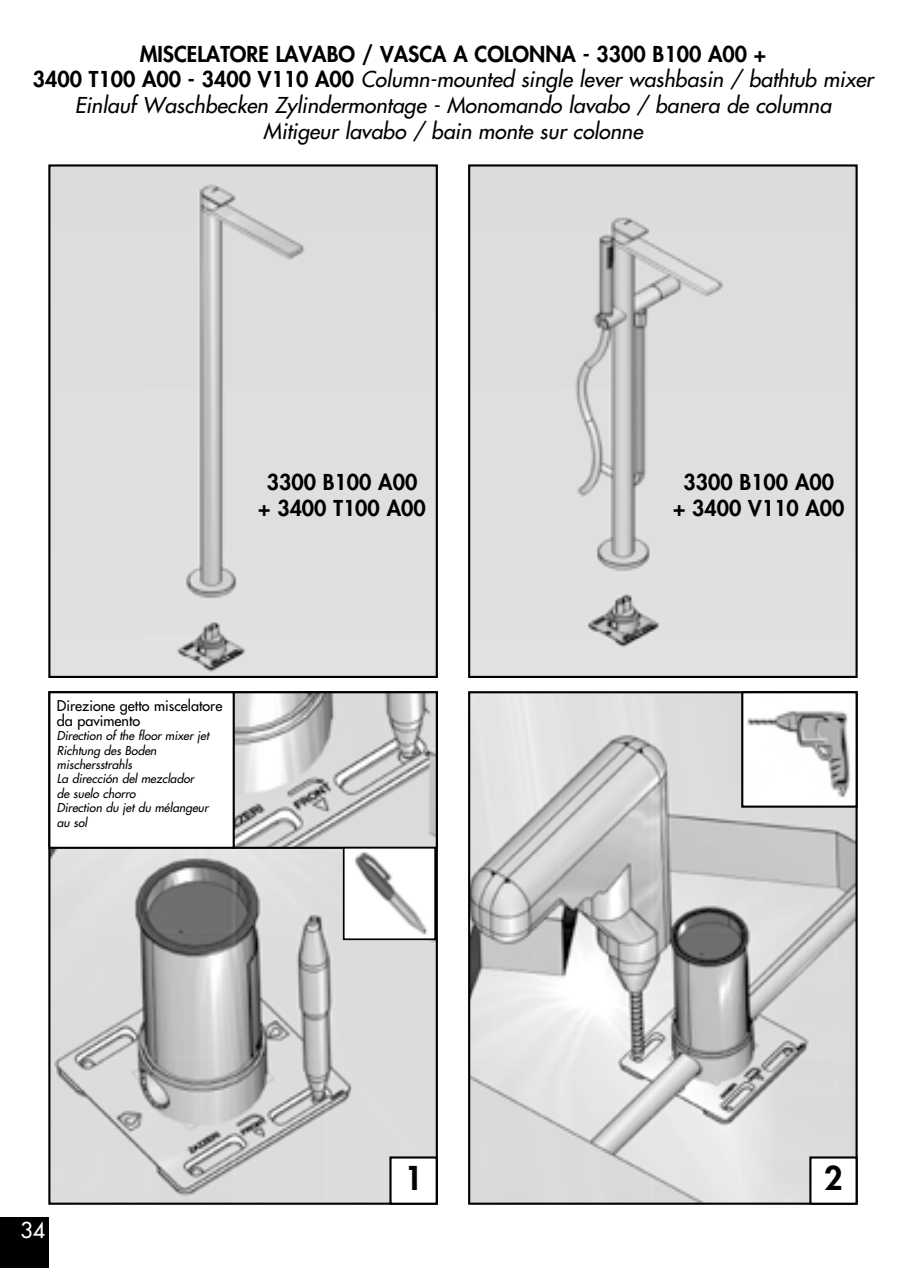
<style>
.page{position:relative;width:906px;height:1268px;background:#fff}
.page>*{position:absolute;margin:0;border:0;box-sizing:border-box;transform-origin:0 0}
.t1{font:800 31.8px "Futura Std";color:#000}
.t2{font:italic 500 21.3px/25.5px "Futura Std";color:#000;text-align:center}
.t3{font:800 21.3px/25.5px "Futura Std";color:#000;text-align:center}
.t4{font:500 21.3px "Futura Std";color:#fff}
.t5{font:500 14.4px/14.4px "Futura Std";color:#000}
.t6{font:italic 500 12px/14.4px "Futura Std";color:#000}
.s1{font-weight:800;font-style:normal}
</style>
<div class="page">
<div style="left:0;top:1217px;width:48px;height:50px;background:#000"></div>
<div style="left:51px;top:167px;width:384px;height:508px;background:#dedfe0"></div>
<div style="left:48px;top:164px;width:390px;height:514px;border:2px solid #000"></div>
<img style="left:51px;top:848px;width:384px;height:353px">
<div style="left:390px;top:1157px;width:47px;height:46px;background:#fff"></div>
<div style="left:389px;top:1156px;width:49px;height:48px;border:2px solid #000"></div>
<img style="left:471px;top:167px;width:383px;height:508px">
<div style="left:468px;top:164px;width:389px;height:514px;border:2px solid #000"></div>
<img style="left:471px;top:694px;width:383px;height:507px">
<div style="left:468px;top:691px;width:389px;height:513px;border:2px solid #000"></div>
<div style="left:810px;top:1157px;width:46px;height:46px;background:#fff"></div>
<div style="left:809px;top:1156px;width:48px;height:48px;border:2px solid #000"></div>
<img style="left:744px;top:694px;width:110px;height:110px">
<div style="left:741px;top:691px;width:116px;height:116px;border:2px solid #000"></div>
<img style="left:235px;top:694px;width:200px;height:151px">
<div style="left:232px;top:691px;width:206px;height:157px;border:2px solid #000"></div>
<img style="left:346px;top:849px;width:87px;height:87px">
<div style="left:343px;top:846px;width:93px;height:93px;border:2px solid #000"></div>
<div style="left:48px;top:691px;width:187px;height:157px;border:2px solid #000"></div>
<p class="t2" style="left:33px;top:42px;width:842px"><span class="s1">MISCELATORE LAVABO / VASCA A COLONNA - 3300 B100 A00 +<br>3400 T100 A00 - 3400 V110 A00</span> Column-mounted single lever washbasin / bathtub mixer Einlauf Waschbecken Zylindermontage - Monomando lavabo / banera de columna<br>Mitigeur lavabo / bain monte sur colonne</p>
<p class="t3" style="left:258px;top:469px;width:169px">3300 B100 A00 + 3400 T100 A00</p>
<p class="t3" style="left:673px;top:469px;width:173px">3300 B100 A00<br>+ 3400 V110 A00</p>
<p class="t5" style="left:57px;top:698px;width:167px">Direzione getto miscelatore da pavimento</p>
<p class="t6" style="left:57px;top:728px;width:154px">Direction of the floor mixer jet<br>Richtung des Boden mischersstrahls<br>La dirección del mezclador de suelo chorro<br>Direction du jet du mélangeur au sol</p>
<p class="t4" style="left:21px;top:1216px;width:26px">34</p>
<h1 class="t1" style="left:404px;top:1158px;width:20px">1</h1>
<h1 class="t1" style="left:824px;top:1158px;width:20px">2</h1>
</div>
